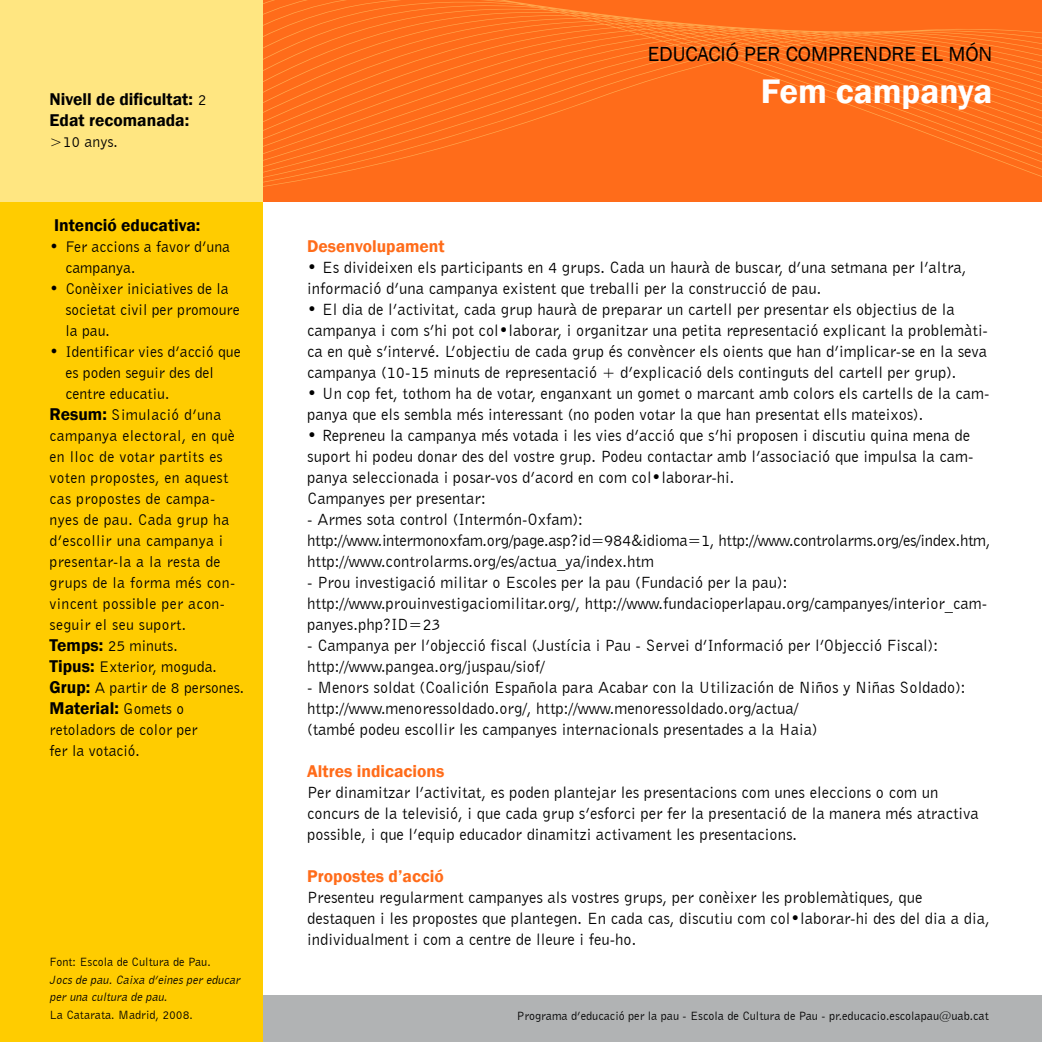
<style>
.page{position:relative;width:1042px;height:1042px;background:#fff}
.page>*{position:absolute;margin:0;border:0;box-sizing:border-box;transform-origin:0 0}
.t1{font:600 35px "Franklin Gothic";color:#fff}
.t2{font:21px "Franklin Gothic";color:#000}
.t3{font:600 17.5px/21px "Franklin Gothic";color:#000}
.t4{font:600 17.5px "Franklin Gothic";color:#ff6c1a}
.t5{font:16.62px/21px "Bell Gothic BT";color:#000}
.t6{font:15.75px/21px "Bell Gothic BT";color:#000}
.t7{font:15.75px "Bell Gothic BT";letter-spacing:.02em;color:#000}
.t8{font:12.25px "Bell Gothic BT";color:#000}
.t9{font:italic 12.25px/17.5px "Bell Gothic BT";color:#000}
.s1{font-family:"Bell Gothic BT";font-weight:400;font-size:15.75px}
.s2{font-family:"Franklin Gothic";font-weight:600;font-size:17.5px}
</style>
<div class="page">
<div style="left:163px;top:995px;width:879px;height:47px;background:#b1b3b4"></div>
<svg style="left:262px;top:0;width:780px;height:234px;background:#ff853d"></svg>
<div style="left:0;top:197px;width:262px;height:845px;background:#fc0"></div>
<div style="left:0;top:0;width:262px;height:202px;background:#ffe681"></div>
<p class="t3" style="left:50px;top:89px;width:158px">Nivell de dificultat: <span class="s1">2<br></span>Edat recomanada:</p>
<p class="t6" style="left:50px;top:131px;width:70px">&gt;10 anys.</p>
<p class="t3" style="left:54px;top:215px;width:148px">Intenció educativa:</p>
<p class="t6" style="left:65px;top:236px;width:166px;text-indent:-16px">• Fer accions a favor d’una campanya.</p>
<p class="t6" style="left:65px;top:278px;width:176px;text-indent:-16px">• Conèixer iniciatives de la societat civil per promoure la pau.</p>
<p class="t6" style="left:50px;top:341px;width:193px">• Identificar vies d’acció que</p>
<p class="t6" style="left:65px;top:362px;width:150px">es poden seguir des del</p>
<p class="t6" style="left:65px;top:383px;width:106px">centre educatiu.</p>
<p class="t7" style="left:50px;top:405px;width:173px"><span class="s2">Resum:</span> Simulació d’una</p>
<p class="t7" style="left:50px;top:426px;width:187px">campanya electoral, en què</p>
<p class="t7" style="left:50px;top:447px;width:175px">en lloc de votar partits es</p>
<p class="t7" style="left:50px;top:468px;width:180px">voten propostes, en aquest</p>
<p class="t7" style="left:50px;top:489px;width:167px">cas propostes de campa-</p>
<p class="t7" style="left:50px;top:510px;width:181px">nyes de pau. Cada grup ha</p>
<p class="t7" style="left:50px;top:531px;width:175px">d’escollir una campanya i</p>
<p class="t7" style="left:50px;top:552px;width:172px">presentar-la a la resta de</p>
<p class="t7" style="left:50px;top:573px;width:187px">grups de la forma més con-</p>
<p class="t7" style="left:50px;top:594px;width:177px">vincent possible per acon-</p>
<p class="t7" style="left:50px;top:615px;width:138px">seguir el seu suport.</p>
<p class="t6" style="left:50px;top:635px;width:130px"><span class="s2">Temps:</span> 25 minuts.</p>
<p class="t6" style="left:50px;top:656px;width:169px"><span class="s2">Tipus:</span> Exterior, moguda.</p>
<p class="t6" style="left:50px;top:677px;width:196px"><span class="s2">Grup:</span> A partir de 8 persones.</p>
<p class="t3" style="left:50px;top:698px;width:136px">Material: <span class="s1">Gomets o</span></p>
<p class="t6" style="left:50px;top:719px;width:149px">retoladors de color per fer la votació.</p>
<p class="t8" style="left:50px;top:954px;width:163px">Font: Escola de Cultura de Pau.</p>
<p class="t9" style="left:50px;top:970px;width:194px">Jocs de pau. Caixa d’eines per educar per una cultura de pau.</p>
<p class="t8" style="left:50px;top:1007px;width:145px">La Catarata. Madrid, 2008.</p>
<p class="t2" style="left:648px;top:41px;width:346px">EDUCACIÓ PER COMPRENDRE EL MÓN</p>
<h1 class="t1" style="left:761px;top:70px;width:233px">Fem campanya</h1>
<p class="t4" style="left:307px;top:235px;width:139px">Desenvolupament</p>
<p class="t5" style="left:307px;top:257px;width:661px">• Es divideixen els participants en 4 grups. Cada un haurà de buscar, d’una setmana per l’altra, informació d’una campanya existent que treballi per la construcció de pau.</p>
<p class="t5" style="left:307px;top:299px;width:682px">• El dia de l’activitat, cada grup haurà de preparar un cartell per presentar els objectius de la campanya i com s’hi pot col•laborar, i organitzar una petita representació explicant la problemàti&shy;ca en què s’intervé. L’objectiu de cada grup és convèncer els oients que han d’implicar-se en la seva campanya (10-15 minuts de representació + d’explicació dels continguts del cartell per grup).</p>
<p class="t5" style="left:307px;top:383px;width:684px">• Un cop fet, tothom ha de votar, enganxant un gomet o marcant amb colors els cartells de la cam&shy;panya que els sembla més interessant (no poden votar la que han presentat ells mateixos).</p>
<p class="t5" style="left:307px;top:425px;width:668px">• Repreneu la campanya més votada i les vies d’acció que s’hi proposen i discutiu quina mena de suport hi podeu donar des del vostre grup. Podeu contactar amb l’associació que impulsa la cam&shy;panya seleccionada i posar-vos d’acord en com col•laborar-hi.<br>Campanyes per presentar:</p>
<p class="t5" style="left:307px;top:509px;width:685px">- Armes sota control (Intermón-Oxfam): http://www.intermonoxfam.org/page.asp?id=984&amp;idioma=1, http://www.controlarms.org/es/index.htm, http://www.controlarms.org/es/actua_ya/index.htm</p>
<p class="t5" style="left:307px;top:572px;width:681px">- Prou investigació militar o Escoles per la pau (Fundació per la pau): http://www.prouinvestigaciomilitar.org/, http://www.fundacioperlapau.org/campanyes/interior_cam&shy;panyes.php?ID=23</p>
<p class="t5" style="left:307px;top:634px;width:632px">- Campanya per l’objecció fiscal (Justícia i Pau - Servei d’Informació per l’Objecció Fiscal): http://www.pangea.org/juspau/siof/</p>
<p class="t5" style="left:307px;top:676px;width:660px">- Menors soldat (Coalición Española para Acabar con la Utilización de Niños y Niñas Soldado): http://www.menoressoldado.org/, http://www.menoressoldado.org/actua/<br>(també podeu escollir les campanyes internacionals presentades a la Haia)</p>
<p class="t4" style="left:307px;top:760px;width:139px">Altres indicacions</p>
<p class="t5" style="left:307px;top:782px;width:673px">Per dinamitzar l’activitat, es poden plantejar les presentacions com unes eleccions o com un concurs de la televisió, i que cada grup s’esforci per fer la presentació de la manera més atractiva possible, i que l’equip educador dinamitzi activament les presentacions.</p>
<p class="t4" style="left:307px;top:865px;width:138px">Propostes d’acció</p>
<p class="t5" style="left:307px;top:887px;width:684px">Presenteu regularment campanyes als vostres grups, per conèixer les problemàtiques, que destaquen i les propostes que plantegen. En cada cas, discutiu com col•laborar-hi des del dia a dia, individualment i com a centre de lleure i feu-ho.</p>
<p class="t8" style="left:517px;top:1008px;width:473px">Programa d’educació per la pau - Escola de Cultura de Pau - pr.educacio.escolapau@uab.cat</p>
</div>
